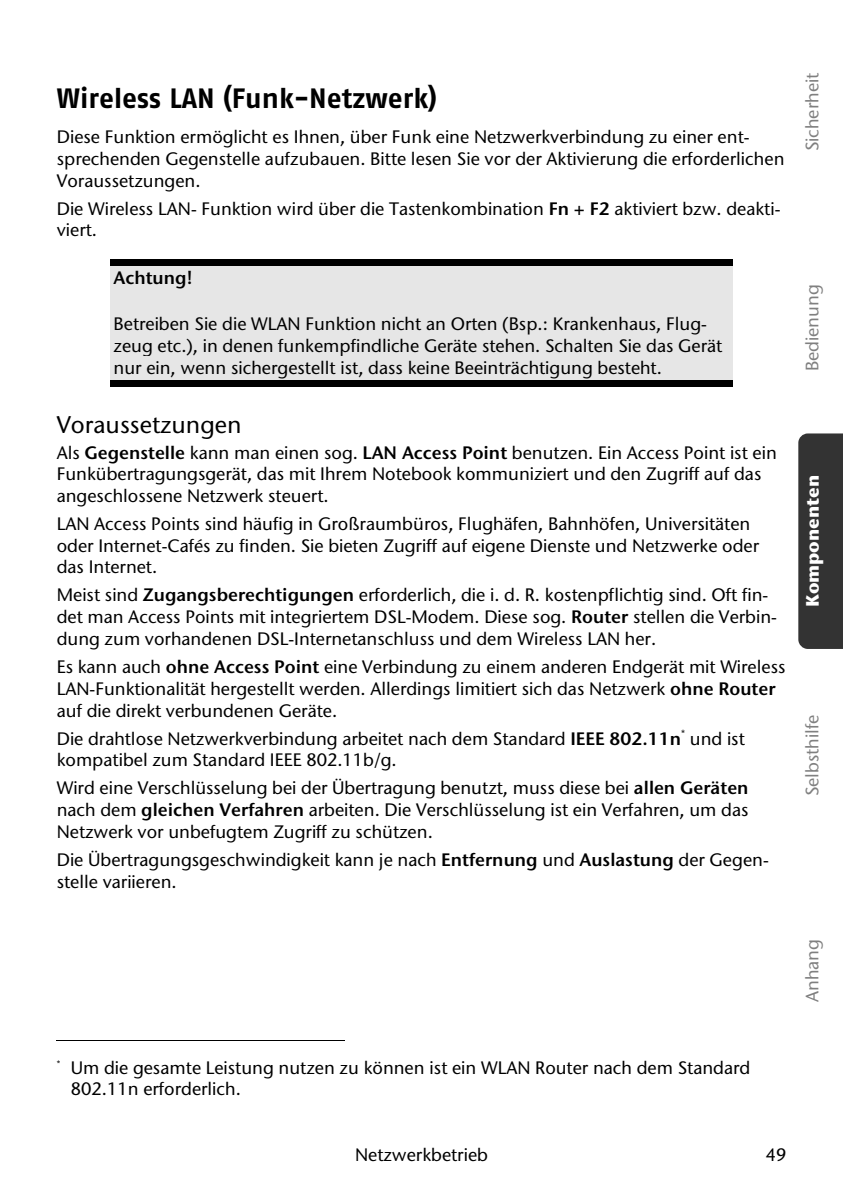
<style>
.page{position:relative;width:843px;height:1191px;background:#fff}
.page>*{position:absolute;margin:0;border:0;box-sizing:border-box;transform-origin:0 0}
.t1{font:700 28px "Medion MD";color:#000}
.t2{font:24px "ITC Stone Sans";color:#000}
.t3{font:18px/21.8px "ITC Stone Sans";color:#000}
.t4{font:18px "ITC Stone Sans";color:#808080}
.t5{font:700 18px "ITC Stone Sans";color:#fff}
.t6{font:600 18px "ITC Stone Sans";color:#000}
.t7{font:9px "ITC Stone Sans";color:#000}
.t8{font:8px "ITC Stone Sans";color:#000}
.s1{font-weight:600}
</style>
<div class="page">
<div style="left:798px;top:433px;width:44px;height:216px;background:#333"></div>
<div style="left:110px;top:265px;width:622px;height:36px;background:#e6e6e6"></div>
<div style="left:110px;top:259px;width:622px;height:6px;background:#000"></div>
<div style="left:110px;top:301px;width:622px;height:34px;background:#e6e6e6"></div>
<div style="left:110px;top:335px;width:622px;height:21px;background:#e6e6e6"></div>
<div style="left:110px;top:356px;width:622px;height:24px;background:#e6e6e6"></div>
<div style="left:110px;top:380px;width:622px;height:6px;background:#000"></div>
<hr style="left:57px;top:1040px;width:288px;height:1px;background:#000">
<h1 class="t1" style="left:57px;top:88px;width:381px">Wireless LAN (Funk-Netzwerk)</h1>
<p class="t3" style="left:57px;top:128px;width:729px">Diese Funktion ermöglicht es Ihnen, über Funk eine Netzwerkverbindung zu einer ent&shy;sprechenden Gegenstelle aufzubauen. Bitte lesen Sie vor der Aktivierung die erforderlichen<br>Voraussetzungen.</p>
<p class="t3" style="left:57px;top:199px;width:725px">Die Wireless LAN- Funktion wird über die Tastenkombination <span class="s1">Fn + F2</span> aktiviert bzw. deakti&shy;viert.</p>
<p class="t6" style="left:113px;top:271px;width:81px">Achtung!</p>
<p class="t3" style="left:113px;top:315px;width:610px">Betreiben Sie die WLAN Funktion nicht an Orten (Bsp.: Krankenhaus, Flug&shy;zeug etc.), in denen funkempfindliche Geräte stehen. Schalten Sie das Gerät nur ein, wenn sichergestellt ist, dass keine Beeinträchtigung besteht.</p>
<h2 class="t2" style="left:57px;top:415px;width:186px">Voraussetzungen</h2>
<p class="t3" style="left:57px;top:443px;width:721px">Als <span class="s1">Gegenstelle</span> kann man einen sog. <span class="s1">LAN Access Point</span> benutzen. Ein Access Point ist ein<br>Funkübertragungsgerät, das mit Ihrem Notebook kommuniziert und den Zugriff auf das angeschlossene Netzwerk steuert.</p>
<p class="t3" style="left:57px;top:514px;width:703px">LAN Access Points sind häufig in Großraumbüros, Flughäfen, Bahnhöfen, Universitäten oder Internet-Cafés zu finden. Sie bieten Zugriff auf eigene Dienste und Netzwerke oder das Internet.</p>
<p class="t3" style="left:57px;top:586px;width:721px">Meist sind <span class="s1">Zugangsberechtigungen</span> erforderlich, die i. d. R. kostenpflichtig sind. Oft fin&shy;det man Access Points mit integriertem DSL-Modem. Diese sog. <span class="s1">Router</span> stellen die Verbin&shy;dung zum vorhandenen DSL-Internetanschluss und dem Wireless LAN her.</p>
<p class="t3" style="left:57px;top:657px;width:730px">Es kann auch <span class="s1">ohne Access Point</span> eine Verbindung zu einem anderen Endgerät mit Wireless<br>LAN-Funktionalität hergestellt werden. Allerdings limitiert sich das Netzwerk <span class="s1">ohne Router </span>auf die direkt verbundenen Geräte.</p>
<p class="t3" style="left:57px;top:729px;width:625px">Die drahtlose Netzwerkverbindung arbeitet nach dem Standard <span class="s1">IEEE 802.11n</span></p>
<p class="t7" style="left:681px;top:729px;width:5px">*</p>
<p class="t3" style="left:689px;top:729px;width:56px">und ist</p>
<p class="t3" style="left:57px;top:748px;width:693px;line-height:28px">kompatibel zum Standard IEEE 802.11b/g.<br>Wird eine Verschlüsselung bei der Übertragung benutzt, muss diese bei <span class="s1">allen Geräten</span></p>
<p class="t3" style="left:57px;top:801px;width:693px">nach dem <span class="s1">gleichen Verfahren</span> arbeiten. Die Verschlüsselung ist ein Verfahren, um das<br>Netzwerk vor unbefugtem Zugriff zu schützen.</p>
<p class="t3" style="left:57px;top:850px;width:713px">Die Übertragungsgeschwindigkeit kann je nach <span class="s1">Entfernung</span> und <span class="s1">Auslastung</span> der Gegen&shy;stelle variieren.</p>
<p class="t4" style="left:805px;top:151px;width:80px;rotate:-90deg">Sicherheit</p>
<p class="t4" style="left:805px;top:371px;width:88px;rotate:-90deg">Bedienung</p>
<p class="t5" style="left:805px;top:607px;width:134px;rotate:-90deg">Komponenten</p>
<p class="t4" style="left:805px;top:796px;width:83px;rotate:-90deg">Selbsthilfe</p>
<p class="t4" style="left:805px;top:1002px;width:64px;rotate:-90deg">Anhang</p>
<p class="t8" style="left:57px;top:1059px;width:5px">*</p>
<p class="t3" style="left:71px;top:1058px;width:680px">Um die gesamte Leistung nutzen zu können ist ein WLAN Router nach dem Standard<br>802.11n erforderlich.</p>
<p class="t3" style="left:355px;top:1145px;width:134px">Netzwerkbetrieb</p>
<p class="t3" style="left:765px;top:1145px;width:22px">49</p>
</div>
